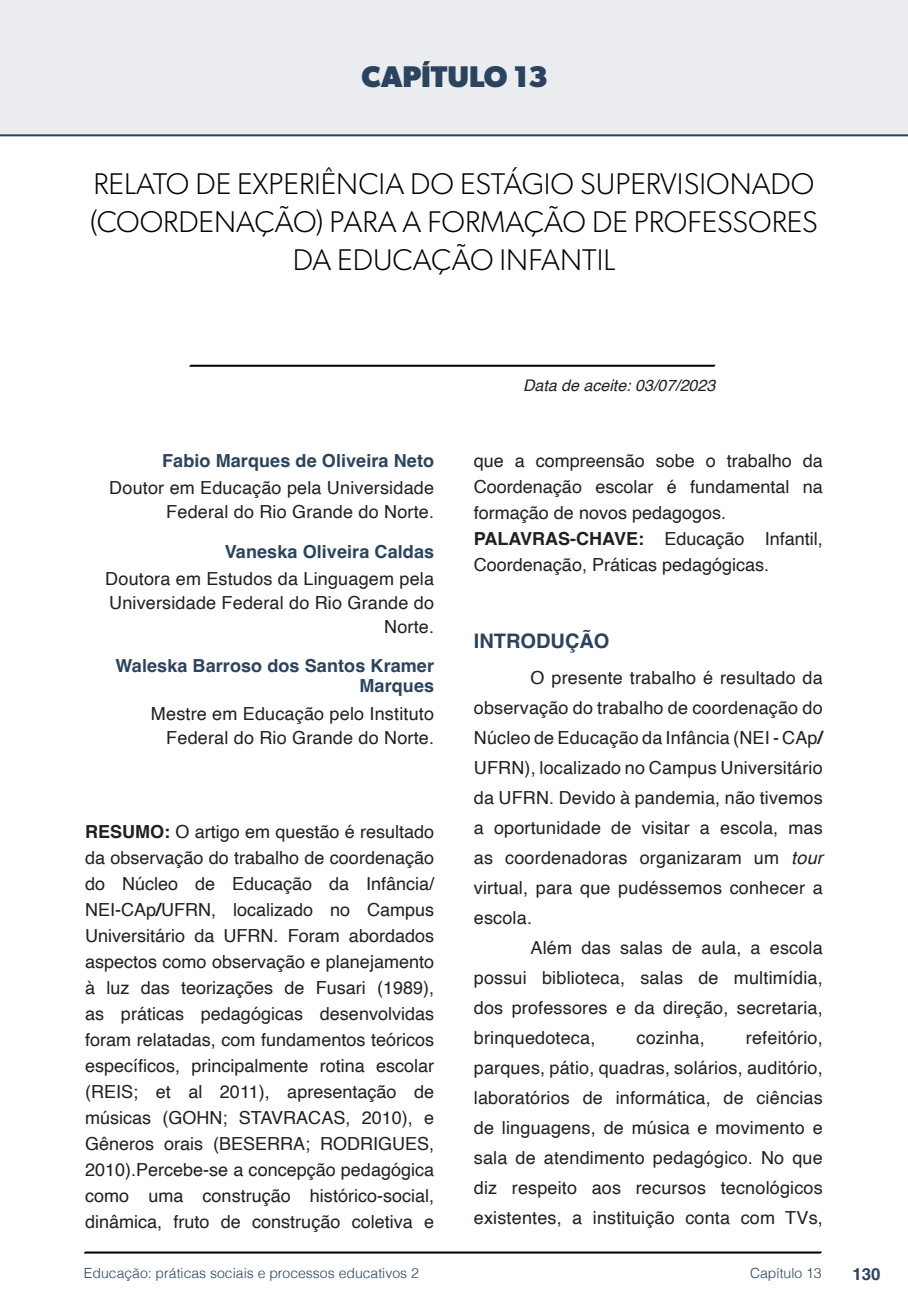
<style>
.page{position:relative;width:908px;height:1304px;background:#fff}
.page>*{position:absolute;margin:0;border:0;box-sizing:border-box;transform-origin:0 0}
.nome_artigos{font:300 30px/38px "Gibson";color:#000;text-align:center}
.capítulos{font:700 30px "Gibson";color:#2a435e}
.TITULOS{font:700 20px "Helvetica";color:#2a435e}
.Resumos_e_PC_TXT{font:18px/26px "Helvetica";color:#231f20;text-align:justify}
.txt{font:18px/30px "Helvetica";letter-spacing:.01em;color:#231f20;text-align:justify}
.info_autores{font:18px/24px "Helvetica";letter-spacing:.01em;color:#231f20;text-align:right}
.nome_autores{font:700 18px/20px "Helvetica";letter-spacing:.005em;color:#2a435e;text-align:right}
.t1{font:700 16.8px "Helvetica";color:#2a435e}
.t2{font:italic 16px "Helvetica";color:#231f20}
.t3{font:300 14px "Helvetica";color:#2a435e}
.s1{font-weight:700}
.s2{font-style:italic}
</style>
<div class="page">
<svg style="left:84px;top:1251px;width:737px;height:3px;background:#515151"></svg>
<div style="left:0;top:0;width:907px;height:136px;background:#eaecef"></div>
<svg style="left:189px;top:364px;width:526px;height:3px;background:#4f4f4f"></svg>
<div style="left:44px;top:72px;width:68px;height:61px;background:#eaecef"></div>
<p class="capítulos" style="left:361px;top:58px;width:188px">CAPÍTULO 13</p>
<p class="nome_artigos" style="left:90px;top:164px;width:729px">RELATO DE EXPERIÊNCIA DO ESTÁGIO SUPERVISIONADO (COORDENAÇÃO) PARA A FORMAÇÃO DE PROFESSORES<br>DA EDUCAÇÃO INFANTIL</p>
<p class="nome_autores" style="left:162px;top:453px;width:273px">Fabio Marques de Oliveira Neto</p>
<p class="info_autores" style="left:109px;top:477px;width:326px">Doutor em Educação pela Universidade<br>Federal do Rio Grande do Norte.</p>
<p class="nome_autores" style="left:225px;top:543px;width:211px">Vaneska Oliveira Caldas</p>
<p class="info_autores" style="left:105px;top:567px;width:330px">Doutora em Estudos da Linguagem pela<br>Universidade Federal do Rio Grande do<br>Norte.</p>
<p class="nome_autores" style="left:115px;top:658px;width:320px">Waleska Barroso dos Santos Kramer<br>Marques</p>
<p class="info_autores" style="left:151px;top:702px;width:284px">Mestre em Educação pelo Instituto<br>Federal do Rio Grande do Norte.</p>
<p class="Resumos_e_PC_TXT" style="left:85px;top:819px;width:350px"><span class="s1">RESUMO:</span> O artigo em questão é resultado da observação do trabalho de coordenação do Núcleo de Educação da Infância/ NEI-CAp<span class="s1">/</span>UFRN, localizado no Campus Universitário da UFRN. Foram abordados aspectos como observação e planejamento à luz das teorizações de Fusari (1989), as práticas pedagógicas desenvolvidas foram relatadas, com fundamentos teóricos específicos, principalmente rotina escolar (REIS; et al 2011), apresentação de músicas (GOHN; STAVRACAS, 2010), e Gêneros orais (BESERRA; RODRIGUES, 2010).Percebe-se a concepção pedagógica como uma construção histórico-social, dinâmica, fruto de construção coletiva e</p>
<p class="t2" style="left:523px;top:373px;width:194px">Data de aceite: 03/07/2023</p>
<p class="Resumos_e_PC_TXT" style="left:473px;top:448px;width:350px">que a compreensão sobe o trabalho da Coordenação escolar é fundamental na formação de novos pedagogos.</p>
<p class="Resumos_e_PC_TXT" style="left:473px;top:526px;width:350px"><span class="s1">PALAVRAS-CHAVE:</span> Educação Infantil,<br>Coordenação, Práticas pedagógicas.</p>
<p class="TITULOS" style="left:473px;top:629px;width:137px">INTRODUÇÃO</p>
<p class="txt" style="left:473px;top:663px;width:350px;text-indent:57px">O presente trabalho é resultado da observação do trabalho de coordenação do Núcleo de Educação da Infância (NEI - CAp<span class="s1">/ </span>UFRN), localizado no Campus Universitário da UFRN. Devido à pandemia, não tivemos a oportunidade de visitar a escola, mas as coordenadoras organizaram um <span class="s2">tour </span>virtual, para que pudéssemos conhecer a escola.</p>
<p class="txt" style="left:473px;top:933px;width:350px;text-indent:57px">Além das salas de aula, a escola possui biblioteca, salas de multimídia, dos professores e da direção, secretaria, brinquedoteca,</p>
<p class="txt" style="left:473px;top:1023px;width:350px;text-indent:272px">refeitório, parques, pátio, quadras, solários, auditório, laboratórios de informática, de ciências de linguagens, de música e movimento e sala de atendimento pedagógico. No que diz respeito aos recursos tecnológicos existentes, a instituição conta com TVs,</p>
<p class="txt" style="left:636px;top:1023px;width:70px">cozinha,</p>
<p class="t3" style="left:84px;top:1261px;width:336px">Educação: práticas sociais e processos educativos 2</p>
<p class="t3" style="left:749px;top:1261px;width:73px">Capítulo 13</p>
<p class="t1" style="left:851px;top:1264px;width:30px">130</p>
</div>
